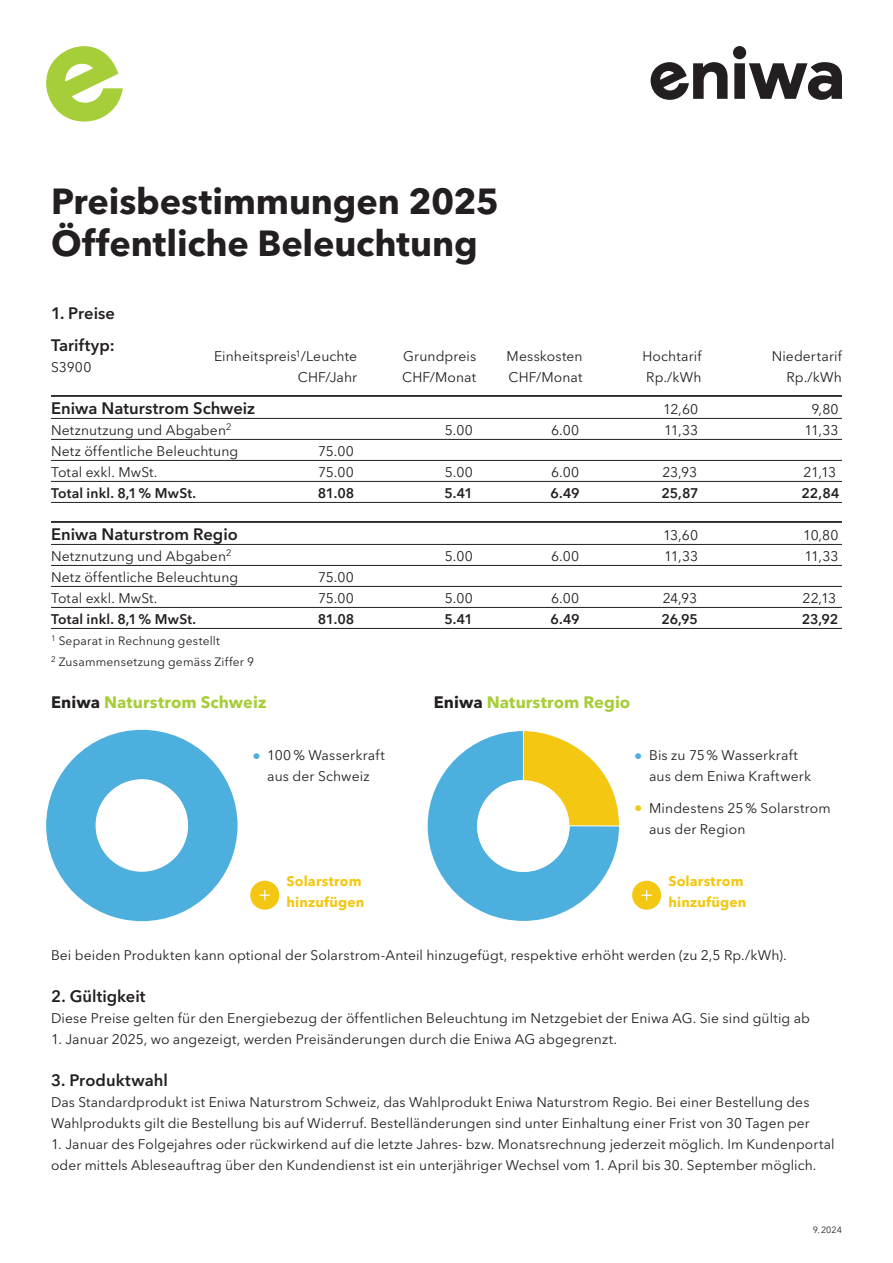
<style>
.page{position:relative;width:893px;height:1263px;background:#fff}
.page>*{position:absolute;margin:0;border:0;box-sizing:border-box;transform-origin:0 0}
.t1{font:700 36px "Avenir Next LT Pro";letter-spacing:-.005em;color:#231f20}
.t2{font:600 16.5px "Avenir Next LT Pro";color:#231f20}
.t3{font:700 16.5px "Avenir Next LT Pro";letter-spacing:.005em;color:#a6ce39}
.t4{font:13.8px/21px "Avenir Next LT Pro";letter-spacing:.005em;color:#231f20}
.t5{font:600 13.8px "Avenir Next LT Pro";letter-spacing:.005em;color:#231f20}
.t6{font:700 13.8px/21px "Avenir Next LT Pro";letter-spacing:.01em;color:#f3c712}
.t7{font:12px "Avenir Next LT Pro";letter-spacing:.015em;color:#231f20}
.t8{font:9px "Avenir Next LT Pro";color:#231f20}
.s1{color:#231f20}
.s2{font-weight:700;font-size:16.5px;color:#4dafde}
.s3{font-weight:700;font-size:16.5px;color:#f3c712}
</style>
<div class="page">
<svg style="left:428px;top:730px;width:192px;height:191px"></svg>
<div style="left:478px;top:781px;width:91px;height:90px;background:#fff;border-radius:50%"></div>
<svg style="left:651px;top:46px;width:191px;height:54px"></svg>
<svg style="left:46px;top:46px;width:77px;height:76px"></svg>
<hr style="left:51px;top:395px;width:791px;height:2px;background:#231f20">
<hr style="left:51px;top:418px;width:791px;height:1px;background:#231f20">
<hr style="left:51px;top:439px;width:791px;height:1px;background:#231f20">
<hr style="left:51px;top:460px;width:791px;height:1px;background:#231f20">
<hr style="left:51px;top:481px;width:791px;height:1px;background:#231f20">
<hr style="left:51px;top:502px;width:791px;height:1px;background:#231f20">
<hr style="left:51px;top:521px;width:791px;height:2px;background:#231f20">
<hr style="left:51px;top:544px;width:791px;height:1px;background:#231f20">
<hr style="left:51px;top:565px;width:791px;height:1px;background:#231f20">
<hr style="left:51px;top:586px;width:791px;height:1px;background:#231f20">
<hr style="left:51px;top:607px;width:791px;height:1px;background:#231f20">
<hr style="left:51px;top:628px;width:791px;height:1px;background:#231f20">
<svg style="left:46px;top:730px;width:191px;height:191px"></svg>
<div style="left:97px;top:780px;width:90px;height:91px;background:#fff;border-radius:50%"></div>
<div style="left:250px;top:881px;width:29px;height:29px;background:#f3c712;border-radius:50%"></div>
<svg style="left:260px;top:890px;width:10px;height:10px"></svg>
<div style="left:632px;top:881px;width:29px;height:29px;background:#f3c712;border-radius:50%"></div>
<svg style="left:641px;top:890px;width:11px;height:10px"></svg>
<p class="t1" style="left:51px;top:180px;width:450px">Preisbestimmungen 2025</p>
<p class="t1" style="left:51px;top:222px;width:428px">Öffentliche Beleuchtung</p>
<p class="t2" style="left:51px;top:304px;width:66px">1. Preise</p>
<p class="t2" style="left:51px;top:335px;width:65px">Tariftyp:</p>
<p class="t4" style="left:51px;top:357px;width:42px">S3900</p>
<p class="t4" style="left:214px;top:346px;width:145px">Einheitspreis<sup>1</sup>/Leuchte</p>
<p class="t4" style="left:403px;top:346px;width:75px">Grundpreis</p>
<p class="t4" style="left:507px;top:346px;width:77px">Messkosten</p>
<p class="t4" style="left:642px;top:346px;width:61px">Hochtarif</p>
<p class="t4" style="left:772px;top:346px;width:72px">Niedertarif</p>
<p class="t4" style="left:298px;top:367px;width:61px">CHF/Jahr</p>
<p class="t4" style="left:402px;top:367px;width:75px">CHF/Monat</p>
<p class="t4" style="left:509px;top:367px;width:75px">CHF/Monat</p>
<p class="t4" style="left:646px;top:367px;width:57px">Rp./kWh</p>
<p class="t4" style="left:786px;top:367px;width:57px">Rp./kWh</p>
<p class="t2" style="left:51px;top:398px;width:206px">Eniwa Naturstrom Schweiz</p>
<p class="t4" style="left:663px;top:399px;width:36px">12,60</p>
<p class="t4" style="left:811px;top:399px;width:29px">9,80</p>
<p class="t4" style="left:51px;top:420px;width:182px">Netznutzung und Abgaben<sup>2</sup></p>
<p class="t4" style="left:445px;top:420px;width:30px">5.00</p>
<p class="t4" style="left:551px;top:420px;width:30px">6.00</p>
<p class="t4" style="left:664px;top:420px;width:35px">11,33</p>
<p class="t4" style="left:805px;top:420px;width:35px">11,33</p>
<p class="t4" style="left:51px;top:441px;width:189px">Netz öffentliche Beleuchtung</p>
<p class="t4" style="left:318px;top:441px;width:37px">75.00</p>
<p class="t4" style="left:51px;top:462px;width:108px">Total exkl. MwSt.</p>
<p class="t4" style="left:318px;top:462px;width:37px">75.00</p>
<p class="t4" style="left:445px;top:462px;width:30px">5.00</p>
<p class="t4" style="left:551px;top:462px;width:30px">6.00</p>
<p class="t4" style="left:662px;top:462px;width:36px">23,93</p>
<p class="t4" style="left:804px;top:462px;width:34px">21,13</p>
<p class="t5" style="left:51px;top:485px;width:147px">Total inkl. 8,1% MwSt.</p>
<p class="t5" style="left:318px;top:485px;width:38px">81.08</p>
<p class="t5" style="left:444px;top:485px;width:30px">5.41</p>
<p class="t5" style="left:551px;top:485px;width:31px">6.49</p>
<p class="t5" style="left:661px;top:485px;width:39px">25,87</p>
<p class="t5" style="left:802px;top:485px;width:39px">22,84</p>
<p class="t2" style="left:51px;top:524px;width:188px">Eniwa Naturstrom Regio</p>
<p class="t4" style="left:663px;top:525px;width:36px">13,60</p>
<p class="t4" style="left:803px;top:525px;width:37px">10,80</p>
<p class="t4" style="left:51px;top:546px;width:182px">Netznutzung und Abgaben<sup>2</sup></p>
<p class="t4" style="left:445px;top:546px;width:30px">5.00</p>
<p class="t4" style="left:551px;top:546px;width:30px">6.00</p>
<p class="t4" style="left:664px;top:546px;width:35px">11,33</p>
<p class="t4" style="left:805px;top:546px;width:35px">11,33</p>
<p class="t4" style="left:51px;top:567px;width:189px">Netz öffentliche Beleuchtung</p>
<p class="t4" style="left:318px;top:567px;width:37px">75.00</p>
<p class="t4" style="left:51px;top:588px;width:108px">Total exkl. MwSt.</p>
<p class="t4" style="left:318px;top:588px;width:37px">75.00</p>
<p class="t4" style="left:445px;top:588px;width:30px">5.00</p>
<p class="t4" style="left:551px;top:588px;width:30px">6.00</p>
<p class="t4" style="left:663px;top:588px;width:36px">24,93</p>
<p class="t4" style="left:803px;top:588px;width:35px">22,13</p>
<p class="t5" style="left:51px;top:611px;width:147px">Total inkl. 8,1% MwSt.</p>
<p class="t5" style="left:318px;top:611px;width:38px">81.08</p>
<p class="t5" style="left:444px;top:611px;width:30px">5.41</p>
<p class="t5" style="left:551px;top:611px;width:31px">6.49</p>
<p class="t5" style="left:661px;top:611px;width:38px">26,95</p>
<p class="t5" style="left:802px;top:611px;width:38px">23,92</p>
<p class="t7" style="left:51px;top:633px;width:170px"><sup>1</sup> Separat in Rechnung gestellt</p>
<p class="t7" style="left:51px;top:654px;width:205px"><sup>2</sup> Zusammensetzung gemäss Ziffer 9</p>
<p class="t3" style="left:51px;top:692px;width:217px"><span class="s1">Eniwa</span> Naturstrom Schweiz</p>
<p class="t3" style="left:434px;top:692px;width:198px"><span class="s1">Eniwa</span> Naturstrom Regio</p>
<p class="t4" style="left:252px;top:745px;width:134px;text-align:center"><span class="s2">•</span> 100 % Wasserkraft aus der Schweiz</p>
<p class="t4" style="left:649px;top:745px;width:163px;text-indent:-15px"><span class="s2">•</span> Bis zu 75 % Wasserkraft aus dem Eniwa Kraftwerk</p>
<p class="t4" style="left:649px;top:798px;width:183px;text-indent:-15px"><span class="s3">•</span> Mindestens 25 % Solarstrom aus der Region</p>
<p class="t6" style="left:287px;top:871px;width:79px">Solarstrom hinzufügen</p>
<p class="t6" style="left:668px;top:871px;width:79px">Solarstrom hinzufügen</p>
<p class="t4" style="left:51px;top:945px;width:737px">Bei beiden Produkten kann optional der Solarstrom-Anteil hinzugefügt, respektive erhöht werden (zu 2,5 Rp./kWh).</p>
<p class="t2" style="left:51px;top:986px;width:96px">2. Gültigkeit</p>
<p class="t4" style="left:51px;top:1008px;width:760px">Diese Preise gelten für den Energiebezug der öffentlichen Beleuchtung im Netzgebiet der Eniwa AG. Sie sind gültig ab</p>
<p class="t4" style="left:51px;top:1029px;width:568px">1. Januar 2025, wo angezeigt, werden Preisänderungen durch die Eniwa AG abgegrenzt.</p>
<p class="t2" style="left:51px;top:1070px;width:118px">3. Produktwahl</p>
<p class="t4" style="left:51px;top:1092px;width:760px">Das Standardprodukt ist Eniwa Naturstrom Schweiz, das Wahlprodukt Eniwa Naturstrom Regio. Bei einer Bestellung des<br>Wahlprodukts gilt die Bestellung bis auf Widerruf. Bestelländerungen sind unter Einhaltung einer Frist von 30 Tagen per</p>
<p class="t4" style="left:51px;top:1134px;width:785px">1. Januar des Folgejahres oder rückwirkend auf die letzte Jahres- bzw. Monatsrechnung jederzeit möglich. Im Kundenportal oder mittels Ableseauftrag über den Kundendienst ist ein unterjähriger Wechsel vom 1. April bis 30. September möglich.</p>
<p class="t8" style="left:813px;top:1224px;width:31px">9.2024</p>
</div>
